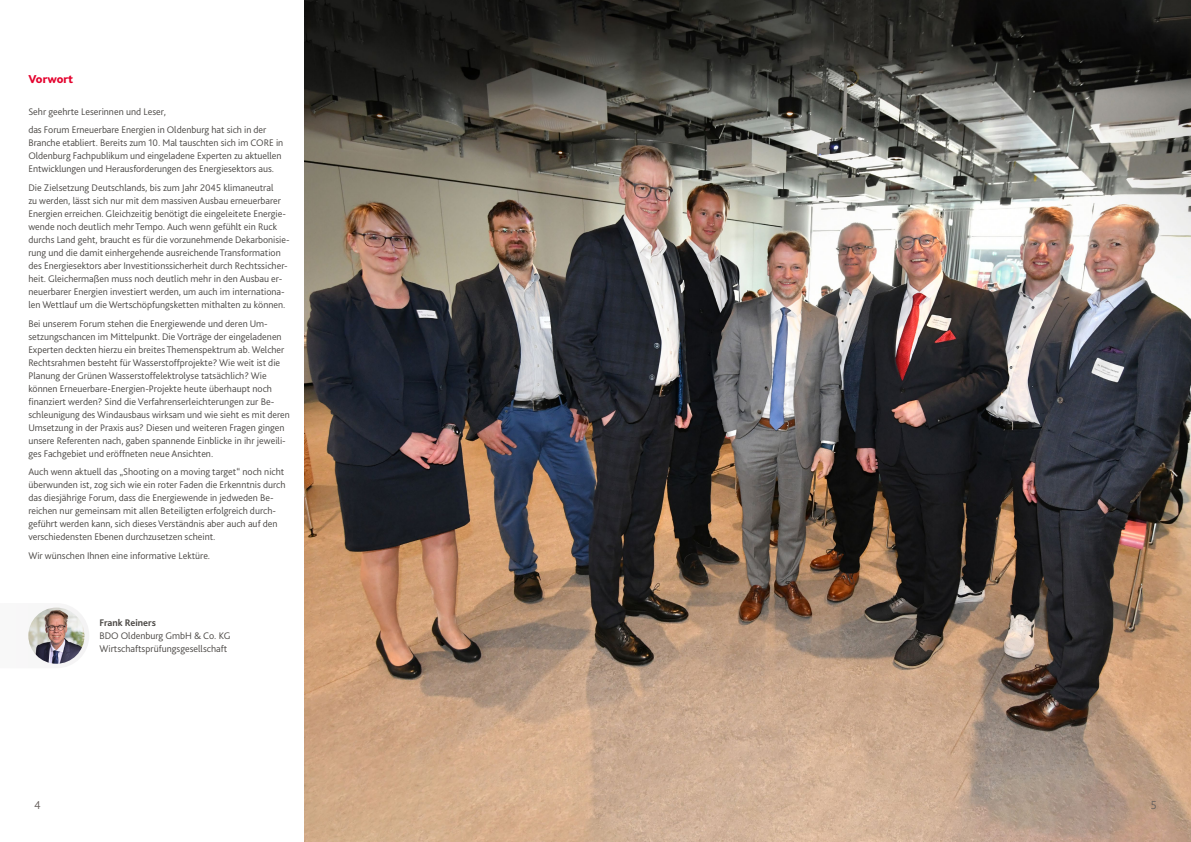
<style>
.page{position:relative;width:1191px;height:842px;background:#fff}
.page>*{position:absolute;margin:0;border:0;box-sizing:border-box;transform-origin:0 0}
.t1{font:800 12px "Bliss Pro";color:#e4032e}
.t2{font:300 12px "Bliss Pro";color:#67605d}
.t3{font:300 10px/13px "Bliss Pro";color:#494643}
.t4{font:700 10px "Bliss Pro";color:#494643}
</style>
<div class="page">
<img style="left:305px;top:0;width:886px;height:842px">
<svg style="left:28px;top:606px;width:61px;height:59px"></svg>
<img style="left:28px;top:608px;width:56px;height:56px;border-radius:28px">
<p class="t1" style="left:28px;top:71px;width:46px">Vorwort</p>
<p class="t3" style="left:28px;top:102px;width:239px;line-height:18.7px">Sehr geehrte Leserinnen und Leser,<br>das Forum Erneuerbare Energien in Oldenburg hat sich in der</p>
<p class="t3" style="left:28px;top:136px;width:256px">Branche etabliert. Bereits zum 10. Mal tauschten sich im CORE in<br>Oldenburg Fachpublikum und eingeladene Experten zu aktuellen<br>Entwicklungen und Herausforderungen des Energiesektors aus.</p>
<p class="t3" style="left:28px;top:181px;width:263px">Die Zielsetzung Deutschlands, bis zum Jahr 2045 klimaneutral<br>zu werden, lässt sich nur mit dem massiven Ausbau erneuerbarer Energien erreichen. Gleichzeitig benötigt die eingeleitete Energie&shy;wende noch deutlich mehr Tempo. Auch wenn gefühlt ein Ruck durchs Land geht, braucht es für die vorzunehmende Dekarbonisie&shy;rung und die damit einhergehende ausreichende Transformation des Energiesektors aber Investitionssicherheit durch Rechtssicher&shy;heit. Gleichermaßen muss noch deutlich mehr in den Ausbau er&shy;neuerbarer Energien investiert werden, um auch im internationa&shy;len Wettlauf um die Wertschöpfungsketten mithalten zu können.</p>
<p class="t3" style="left:28px;top:316px;width:263px">Bei unserem Forum stehen die Energiewende und deren Um&shy;setzungschancen im Mittelpunkt. Die Vorträge der eingeladenen Experten deckten hierzu ein breites Themenspektrum ab. Welcher Rechtsrahmen besteht für Wasserstoffprojekte? Wie weit ist die Planung der Grünen Wasserstoffelektrolyse tatsächlich? Wie können Erneuerbare-Energien-Projekte heute überhaupt noch finanziert werden? Sind die Verfahrenserleichterungen zur Be&shy;schleunigung des Windausbaus wirksam und wie sieht es mit deren Umsetzung in der Praxis aus? Diesen und weiteren Fragen gingen unsere Referenten nach, gaben spannende Einblicke in ihr jeweili&shy;ges Fachgebiet und eröffneten neue Ansichten.</p>
<p class="t3" style="left:28px;top:465px;width:259px">Auch wenn aktuell das „Shooting on a moving target“ noch nicht überwunden ist, zog sich wie ein roter Faden die Erkenntnis durch das diesjährige Forum, dass die Energiewende in jedweden Be&shy;reichen nur gemeinsam mit allen Beteiligten erfolgreich durch&shy;geführt werden kann, sich dieses Verständnis aber auch auf den verschiedensten Ebenen durchzusetzen scheint.</p>
<p class="t3" style="left:28px;top:549px;width:183px">Wir wünschen Ihnen eine informative Lektüre.</p>
<p class="t4" style="left:99px;top:617px;width:58px">Frank Reiners</p>
<p class="t3" style="left:99px;top:629px;width:132px">BDO Oldenburg GmbH &amp; Co. KG<br>Wirtschaftsprüfungsgesellschaft</p>
<p class="t2" style="left:34px;top:798px;width:8px">4</p>
<p class="t2" style="left:1150px;top:798px;width:8px">5</p>
</div>
